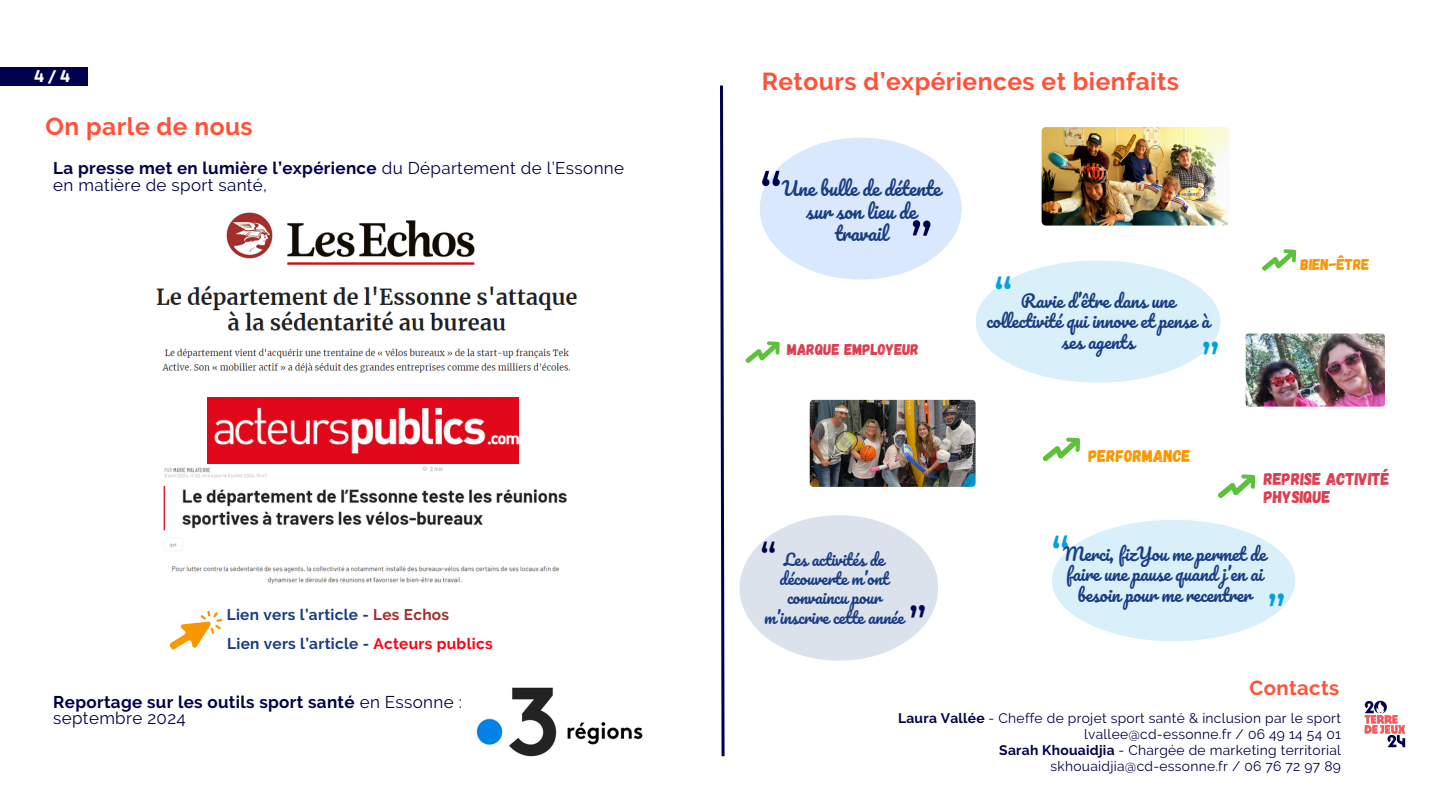
<style>
.page{position:relative;width:1440px;height:810px;background:#fff}
.page>*{position:absolute;margin:0;border:0;box-sizing:border-box;transform-origin:0 0}
.t1{font:500 54.7px "Montserrat";color:#00014d}
.t2{font:500 40px "Montserrat";color:#00014d}
.t3{font:700 24.5px "Raleway";letter-spacing:.02em;color:#ff5239}
.t4{font:700 20.3px "Raleway";letter-spacing:.02em;color:#ff5239}
.t5{font:19px/22.4px "Pacifico";letter-spacing:-.005em;color:#193d83;text-align:center}
.t6{font:17.5px/20.6px "Pacifico";letter-spacing:-.005em;color:#193d83;text-align:center}
.t7{font:17.4px/20.5px "Pacifico";letter-spacing:-.005em;color:#193d83;text-align:center}
.t8{font:17.1px/17.9px "Gagalin";color:#dd3d4e}
.t9{font:17.1px "Gagalin";color:#f99600}
.t10{font:17px/16.5px "Raleway";letter-spacing:.02em;color:#00014d}
.t11{font:700 17px/16.5px "Raleway";letter-spacing:.02em;color:#00014d}
.t12{font:900 16.8px "Ruda";color:#fff}
.t13{font:16px/19.1px "Pacifico";letter-spacing:-.005em;color:#193d83;text-align:center}
.t14{font:15.6px "Gagalin";color:#dd3d4e}
.t15{font:15.6px "Gagalin";color:#f99600}
.t16{font:700 15.4px "Raleway";letter-spacing:.02em;color:#193d83}
.t17{font:13.8px "Raleway";letter-spacing:.02em;color:#00014d}
.s1{font-weight:700}
.s2{color:#a32e2b}
.s3{color:#ff0013}
.s4{font-weight:400}
</style>
<div class="page">
<div style="left:0;top:67px;width:88px;height:18px;background:#00014d"></div>
<img style="left:1364px;top:700px;width:42px;height:48px">
<div style="left:976px;top:260px;width:244px;height:123px;background:#d9f0fa;border-radius:50%"></div>
<div style="left:760px;top:138px;width:202px;height:142px;background:#d9e8fd;border-radius:50%"></div>
<img style="left:1042px;top:127px;width:187px;height:99px;border-radius:4px">
<img style="left:1246px;top:334px;width:139px;height:73px;border-radius:3px">
<svg style="left:1262px;top:249px;width:35px;height:22px"></svg>
<svg style="left:745px;top:341px;width:35px;height:22px"></svg>
<svg style="left:720px;top:85px;width:5px;height:672px"></svg>
<div style="left:740px;top:515px;width:198px;height:146px;background:#dce2ec;border-radius:50%"></div>
<img style="left:810px;top:400px;width:165px;height:87px;border-radius:4px">
<svg style="left:1042px;top:437px;width:39px;height:25px"></svg>
<div style="left:1052px;top:520px;width:243px;height:121px;background:#d9f0fa;border-radius:50%"></div>
<svg style="left:1218px;top:474px;width:38px;height:24px"></svg>
<img style="left:156px;top:285px;width:422px;height:88px">
<img style="left:287px;top:221px;width:188px;height:43px">
<img style="left:226px;top:212px;width:47px;height:47px">
<svg style="left:169px;top:610px;width:53px;height:40px"></svg>
<img style="left:208px;top:397px;width:310px;height:67px">
<img style="left:163px;top:466px;width:404px;height:118px">
<img style="left:476px;top:687px;width:167px;height:69px">
<h3 class="t12" style="left:35px;top:66px;width:37px">4/4</h3>
<p class="t3" style="left:46px;top:112px;width:209px">On parle de nous</p>
<p class="t10" style="left:53px;top:160px;width:572px"><span class="s1">La presse met en lumière l’expérience</span> du Département de l’Essonne en matière de sport santé,</p>
<p class="t16" style="left:227px;top:605px;width:224px">Lien vers l’article - <span class="s2">Les Echos</span></p>
<h2 class="t16" style="left:227px;top:635px;width:267px">Lien vers l’article - <span class="s3">Acteurs publics</span></h2>
<h1 class="t11" style="left:53px;top:694px;width:410px">Reportage sur les outils sport santé <span class="s4">en Essonne : septembre 2024</span></h1>
<p class="t3" style="left:762px;top:67px;width:419px">Retours d’expériences et bienfaits</p>
<p class="t1" style="left:760px;top:158px;width:24px">“</p>
<p class="t5" style="left:782px;top:178px;width:160px">Une bulle de détente sur son lieu de travail</p>
<p class="t14" style="left:787px;top:340px;width:133px">MARQUE EMPLOYEUR</p>
<h2 class="t2" style="left:760px;top:533px;width:18px">“</h2>
<h1 class="t13" style="left:764px;top:551px;width:141px">Les activités de découverte m’ont convaincu pour m’inscrire cette année</h1>
<p class="t6" style="left:986px;top:291px;width:225px">Ravie d’être dans une collectivité qui innove et pense à ses agents</p>
<p class="t9" style="left:1088px;top:444px;width:104px">PERFORMANCE</p>
<h3 class="t15" style="left:1301px;top:254px;width:71px">BIEN-ÊTRE</h3>
<p class="t8" style="left:1264px;top:469px;width:127px">REPRISE ACTIVITÉ<br>PHYSIQUE</p>
<p class="t7" style="left:1063px;top:544px;width:204px">Merci, fizYou me permet de faire une pause quand j’en ai besoin pour me recentrer</p>
<p class="t4" style="left:1249px;top:675px;width:91px">Contacts</p>
<h2 class="t17" style="left:898px;top:710px;width:444px"><span class="s1">Laura Vallée</span> - Cheffe de projet sport santé &amp; inclusion par le sport</h2>
<p class="t17" style="left:1084px;top:726px;width:258px">lvallee@cd-essonne.fr / 06 49 14 54 01</p>
<h2 class="t17" style="left:999px;top:742px;width:343px"><span class="s1">Sarah Khouaidjia</span> - Chargée de marketing territorial</h2>
<h2 class="t17" style="left:1051px;top:758px;width:292px">skhouaidjia@cd-essonne.fr / 06 76 72 97 89</h2>
</div>
